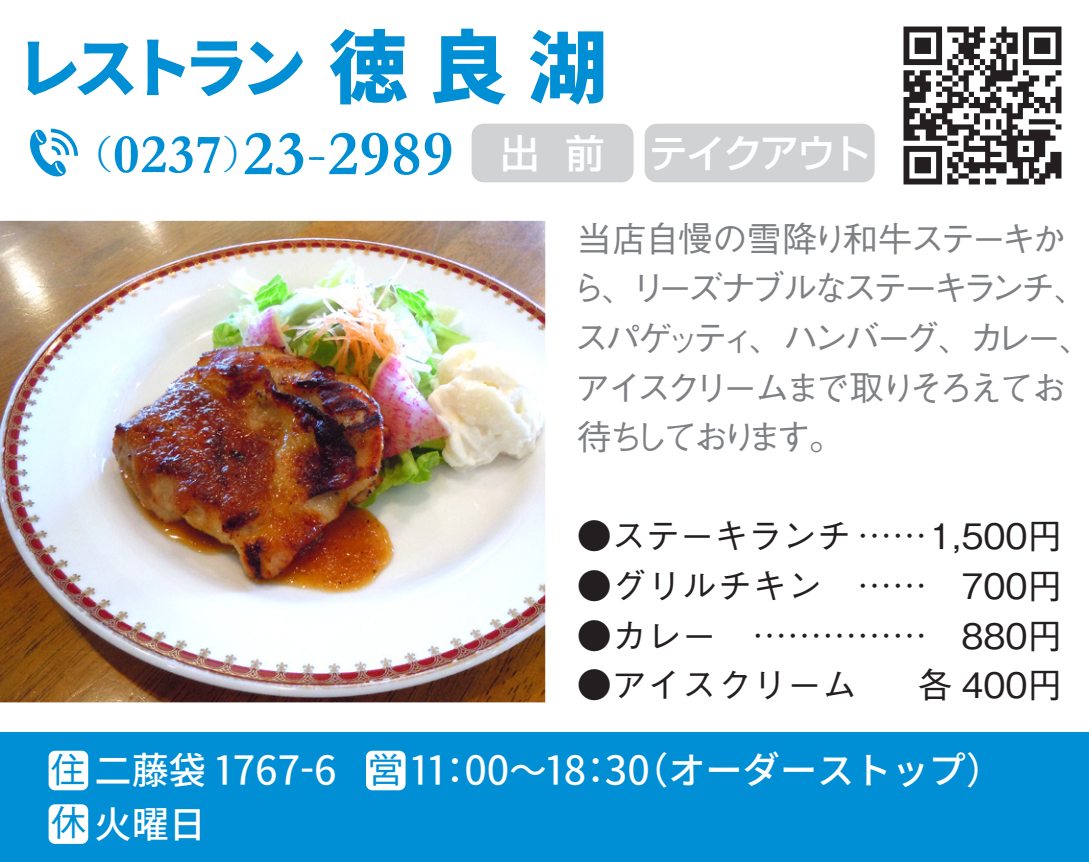
<style>
.page{position:relative;width:1089px;height:862px;background:#fff}
.page>*{position:absolute;margin:0;border:0;box-sizing:border-box;transform-origin:0 0}
.t1{font:700 64.4px "Garamond";letter-spacing:.02em;color:#008ed4}
.t2{font:62.4px "Gen Ei Gothic P H KL";color:#008ed4}
.t3{font:500 38.8px "Shin Go Pro";letter-spacing:-.055em;color:#fff}
.t4{font:600 37.2px/54.4px "Gen Ei Gothic N";color:#fff}
.t5{font:500 35.2px/49.6px "Gothic BBB Pro";letter-spacing:-.14em;color:#7e8083}
.t6{font:500 35.2px "Gothic BBB Pro";color:#231f20}
.t7{font:500 35.2px "Gothic BBB Pro";letter-spacing:-.025em;color:#231f20}
.t8{font:500 35.2px "Gothic BBB Pro";color:#008ed4}
.s1{font-size:79.2px}
.s2{font-family:"Koz Min Pro";font-weight:400;font-size:39.6px}
.s3{font-size:56px}
.s4{font-weight:400}
.s5{font-family:"Gothic BBB Pro";font-weight:500;font-size:35.2px;color:#008ed4}
</style>
<div class="page">
<div style="left:0;top:733px;width:1089px;height:129px;background:#008ed4"></div>
<img style="left:0;top:221px;width:545px;height:481px">
<div style="left:49px;top:751px;width:39px;height:39px;background:#fff;border-radius:6px"></div>
<div style="left:49px;top:804px;width:39px;height:40px;background:#fff;border-radius:6px"></div>
<div style="left:366px;top:751px;width:39px;height:39px;background:#fff;border-radius:6px"></div>
<svg style="left:30px;top:129px;width:48px;height:48px"></svg>
<div style="left:471px;top:124px;width:162px;height:58px;background:#d1d2d4;border-radius:12px"></div>
<div style="left:644px;top:124px;width:230px;height:58px;background:#d1d2d4;border-radius:12px"></div>
<img style="left:903px;top:26px;width:159px;height:159px">
<h2 class="t2" style="left:19px;top:20px;width:589px">レストラン<span class="s1">徳 良 湖</span></h2>
<h1 class="t1" style="left:73px;top:110px;width:381px"><span class="s2">（</span><span class="s3">0237</span><span class="s2">）</span>23<span class="s4">-</span>2989</h1>
<p class="t3" style="left:500px;top:121px;width:371px">出 前 テイクアウト</p>
<p class="t5" style="left:571px;top:209px;width:524px">当店自慢の雪降り和牛ステーキから、リーズナブルなステーキランチ、スパゲッティ、ハンバーグ、カレー、アイスクリームまで取りそろえてお待ちしております。</p>
<p class="t7" style="left:577px;top:508px;width:487px">●ステーキランチ ……1,500円</p>
<p class="t6" style="left:577px;top:557px;width:487px">●グリルチキン …… 700円</p>
<p class="t6" style="left:577px;top:607px;width:487px">●カレー …………… 880円</p>
<p class="t6" style="left:577px;top:657px;width:282px">●アイスクリーム</p>
<p class="t6" style="left:917px;top:657px;width:146px">各 400円</p>
<p class="t4" style="left:51px;top:742px;width:954px"><span class="s5">住</span>二藤袋 1767-6　　11：00～18：30（オーダーストップ）<span class="s5">休</span>火曜日</p>
<p class="t8" style="left:368px;top:741px;width:37px">営</p>
</div>
